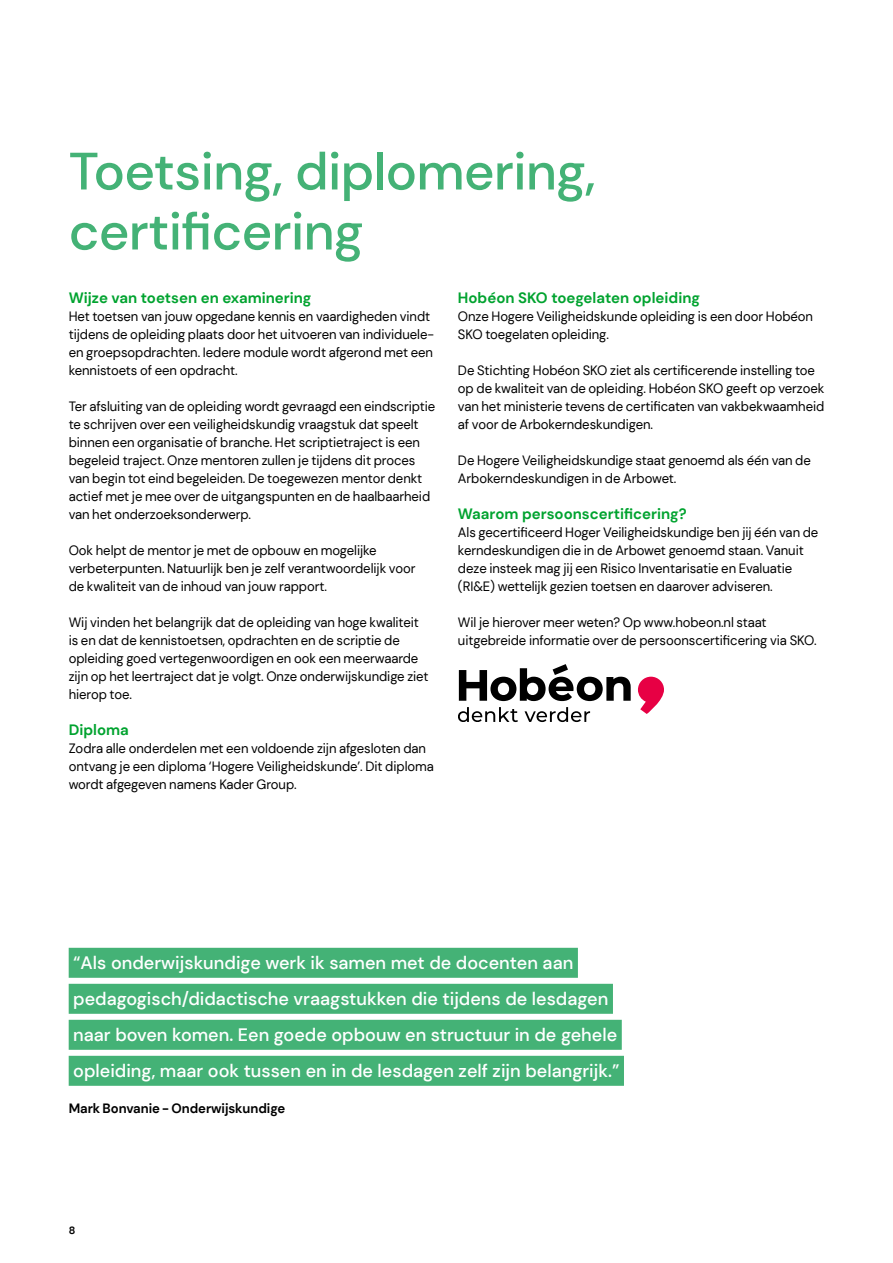
<style>
.page{position:relative;width:893px;height:1263px;background:#fff}
.page>*{position:absolute;margin:0;border:0;box-sizing:border-box;transform-origin:0 0}
.t1{font:500 52.5px/60px "DM Sans";letter-spacing:-.01em;color:#44b276}
.t2{font:500 18px/36px "DM Sans";color:#fff}
.t3{font:700 15px "DM Sans";color:#00a32f}
.t4{font:13.5px/18px "DM Sans";letter-spacing:-.005em;color:#000}
.t5{font:700 13.5px "DM Sans";letter-spacing:-.005em;color:#000}
.t6{font:700 10.5px "DM Sans";color:#000}
</style>
<div class="page">
<svg style="left:459px;top:664px;width:172px;height:37px"></svg>
<svg style="left:458px;top:707px;width:132px;height:15px"></svg>
<svg style="left:638px;top:677px;width:26px;height:37px"></svg>
<div style="left:69px;top:948px;width:509px;height:30px;background:#44b276"></div>
<div style="left:69px;top:984px;width:544px;height:30px;background:#44b276"></div>
<div style="left:69px;top:1020px;width:553px;height:30px;background:#44b276"></div>
<div style="left:69px;top:1056px;width:555px;height:30px;background:#44b276"></div>
<h1 class="t1" style="left:69px;top:141px;width:529px">Toetsing, diplomering, certificering</h1>
<p class="t3" style="left:69px;top:288px;width:244px">Wijze van toetsen en examinering</p>
<p class="t4" style="left:69px;top:307px;width:367px">Het toetsen van jouw opgedane kennis en vaardigheden vindt tijdens de opleiding plaats door het uitvoeren van individuele&shy;en groepsopdrachten. Iedere module wordt afgerond met een kennistoets of een opdracht.</p>
<p class="t4" style="left:69px;top:397px;width:368px">Ter afsluiting van de opleiding wordt gevraagd een eindscriptie te schrijven over een veiligheidskundig vraagstuk dat speelt binnen een organisatie of branche. Het scriptietraject is een begeleid traject. Onze mentoren zullen je tijdens dit proces van begin tot eind begeleiden. De toegewezen mentor denkt actief met je mee over de uitgangspunten en de haalbaarheid van het onderzoeksonderwerp.</p>
<p class="t4" style="left:69px;top:541px;width:348px">Ook helpt de mentor je met de opbouw en mogelijke verbeterpunten. Natuurlijk ben je zelf verantwoordelijk voor de kwaliteit van de inhoud van jouw rapport.</p>
<p class="t4" style="left:69px;top:613px;width:361px">Wij vinden het belangrijk dat de opleiding van hoge kwaliteit is en dat de kennistoetsen, opdrachten en de scriptie de opleiding goed vertegenwoordigen en ook een meerwaarde zijn op het leertraject dat je volgt. Onze onderwijskundige ziet hierop toe.</p>
<p class="t3" style="left:69px;top:720px;width:62px">Diploma</p>
<p class="t4" style="left:69px;top:739px;width:367px">Zodra alle onderdelen met een voldoende zijn afgesloten dan ontvang je een diploma ‘Hogere Veiligheidskunde’. Dit diploma wordt afgegeven namens Kader Group.</p>
<p class="t3" style="left:458px;top:288px;width:244px">Hobéon SKO toegelaten opleiding</p>
<p class="t4" style="left:458px;top:307px;width:357px">Onze Hogere Veiligheidskunde opleiding is een door Hobéon<br>SKO toegelaten opleiding.</p>
<p class="t4" style="left:458px;top:361px;width:368px">De Stichting Hobéon SKO ziet als certificerende instelling toe op de kwaliteit van de opleiding. Hobéon SKO geeft op verzoek van het ministerie tevens de certificaten van vakbekwaamheid af voor de Arbokerndeskundigen.</p>
<p class="t4" style="left:458px;top:451px;width:354px">De Hogere Veiligheidskundige staat genoemd als één van de<br>Arbokerndeskundigen in de Arbowet.</p>
<p class="t3" style="left:458px;top:504px;width:230px">Waarom persoonscertificering?</p>
<p class="t4" style="left:458px;top:523px;width:362px">Als gecertificeerd Hoger Veiligheidskundige ben jij één van de kerndeskundigen die in de Arbowet genoemd staan. Vanuit deze insteek mag jij een Risico Inventarisatie en Evaluatie (RI&amp;E) wettelijk gezien toetsen en daarover adviseren.</p>
<p class="t4" style="left:458px;top:613px;width:360px">Wil je hierover meer weten? Op www.hobeon.nl staat uitgebreide informatie over de persoonscertificering via SKO.</p>
<p class="t2" style="left:73px;top:944px;width:548px">“Als onderwijskundige werk ik samen met de docenten aan pedagogisch/didactische vraagstukken die tijdens de lesdagen naar boven komen. Een goede opbouw en structuur in de gehele opleiding, maar ook tussen en in de lesdagen zelf zijn belangrijk.”</p>
<p class="t5" style="left:69px;top:1100px;width:218px">Mark Bonvanie - Onderwijskundige</p>
<p class="t6" style="left:69px;top:1223px;width:8px">8</p>
</div>
